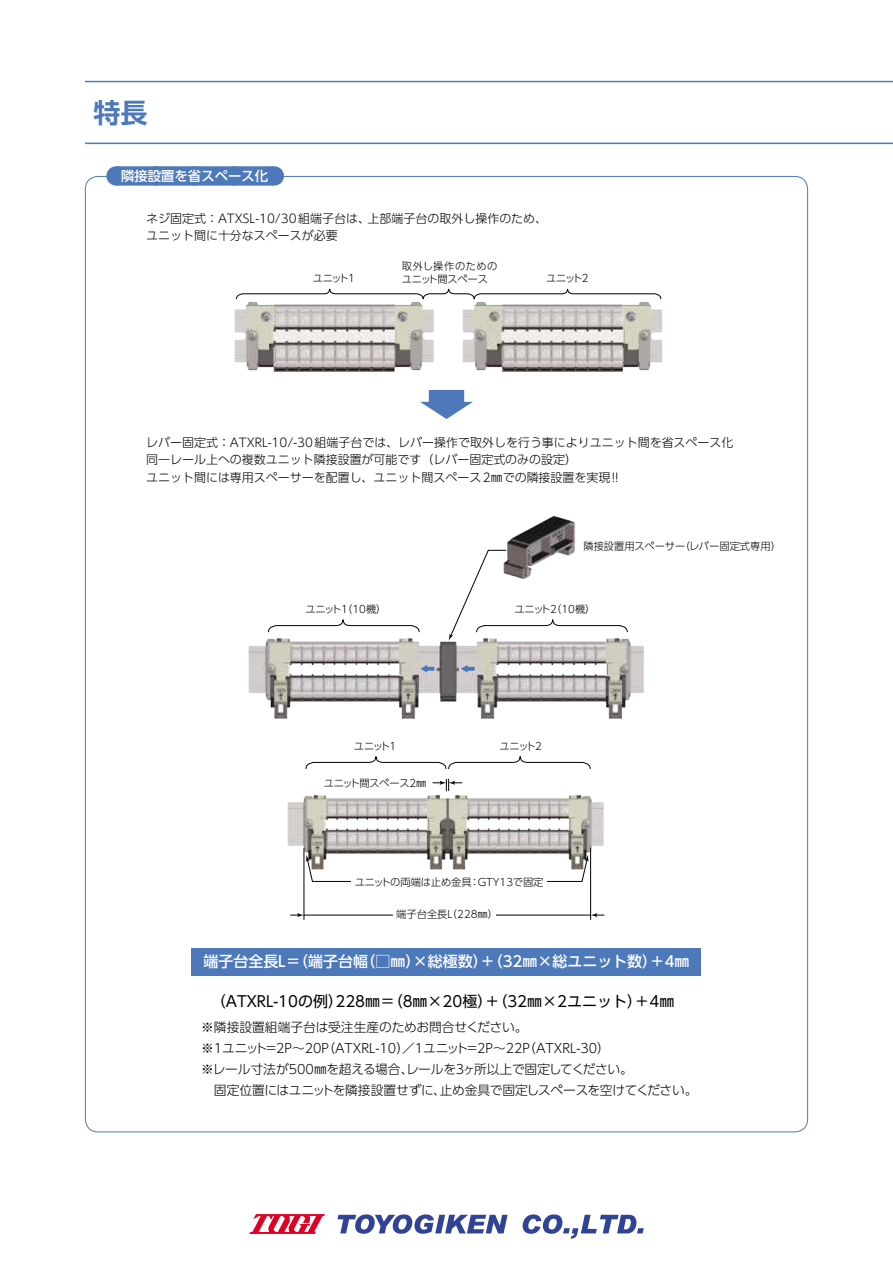
<style>
.page{position:relative;width:893px;height:1263px;background:#fff}
.page>*{position:absolute;margin:0;border:0;box-sizing:border-box;transform-origin:0 0}
.t1{font:700 27px "UD Shin Go Pro De";color:#4d78b9}
.t2{font:15px "UD Shin Go Pro";color:#000}
.t3{font:500 15px "UD Shin Go Pro";color:#fff}
.t4{font:500 13.35px "UD Shin Go Pro";color:#fff}
.t5{font:300 12.75px/21px "UD Shin Go Pro";letter-spacing:-.02em;color:#000}
.t6{font:300 12px/17.1px "UD Shin Go Pro";color:#000}
.t7{font:300 10.2px/13.6px "UD Shin Go Pro";letter-spacing:-.02em;color:#000}
.t8{font:300 10.2px "UD Shin Go Pro";color:#000}
.t9{font:300 10.2px "UD Shin Go Pro";letter-spacing:-.05em;color:#000}
</style>
<div class="page">
<img style="left:287px;top:791px;width:317px;height:121px">
<svg style="left:306px;top:855px;width:283px;height:27px"></svg>
<hr style="left:304px;top:848px;width:1px;height:72px;background:#000">
<hr style="left:590px;top:848px;width:1px;height:72px;background:#000">
<svg style="left:591px;top:913px;width:13px;height:4px"></svg>
<hr style="left:304px;top:915px;width:287px;height:1px;background:#000">
<svg style="left:290px;top:913px;width:14px;height:4px"></svg>
<svg style="left:305px;top:756px;width:286px;height:13px"></svg>
<svg style="left:433px;top:779px;width:29px;height:12px"></svg>
<img style="left:248px;top:638px;width:396px;height:81px">
<img style="left:492px;top:515px;width:83px;height:35px">
<svg style="left:268px;top:620px;width:152px;height:12px"></svg>
<svg style="left:420px;top:665px;width:14px;height:8px"></svg>
<svg style="left:461px;top:665px;width:14px;height:8px"></svg>
<svg style="left:449px;top:550px;width:179px;height:90px"></svg>
<hr style="left:85px;top:143px;width:808px;height:1px;background:#4d78b9">
<hr style="left:85px;top:81px;width:808px;height:1px;background:#4d78b9">
<div style="left:116px;top:166px;width:157px;height:20px;background:#4d78b9"></div>
<svg style="left:155px;top:166px;width:99px;height:20px"></svg>
<svg style="left:273px;top:166px;width:1px;height:20px"></svg>
<div style="left:192px;top:948px;width:509px;height:28px;background:#4d78b9"></div>
<div style="left:393px;top:909px;width:102px;height:10px;background:#fff"></div>
<div style="left:351px;top:876px;width:196px;height:11px;background:#fff"></div>
<img style="left:234px;top:297px;width:429px;height:75px">
<svg style="left:236px;top:289px;width:425px;height:10px"></svg>
<svg style="left:420px;top:390px;width:53px;height:29px"></svg>
<svg style="left:337px;top:1214px;width:171px;height:20px"></svg>
<svg style="left:523px;top:1214px;width:121px;height:24px"></svg>
<svg style="left:249px;top:1214px;width:76px;height:20px"></svg>
<h1 class="t1" style="left:94px;top:90px;width:56px">特長</h1>
<p class="t4" style="left:121px;top:165px;width:149px">隣接設置を省スペース化</p>
<p class="t6" style="left:146px;top:209px;width:402px">ネジ固定式：ATXSL-10/30組端子台は、上部端子台の取外し操作のため、ユニット間に十分なスペースが必要</p>
<p class="t7" style="left:313px;top:271px;width:44px">ユニット1</p>
<p class="t7" style="left:402px;top:259px;width:97px">取外し操作のためのユニット間スペース</p>
<p class="t7" style="left:546px;top:271px;width:44px">ユニット2</p>
<p class="t6" style="left:146px;top:434px;width:589px">レバー固定式：ATXRL-10/-30組端子台では、レバー操作で取外しを行う事によりユニット間を省スペース化同一レール上への複数ユニット隣接設置が可能です（レバー固定式のみの設定）<br>ユニット間には専用スペーサーを配置し、ユニット間スペース2㎜での隣接設置を実現!!</p>
<p class="t8" style="left:583px;top:538px;width:199px">隣接設置用スペーサー（レバー固定式専用）</p>
<p class="t9" style="left:305px;top:601px;width:83px">ユニット1（10機）</p>
<p class="t9" style="left:514px;top:601px;width:83px">ユニット2（10機）</p>
<p class="t7" style="left:354px;top:739px;width:44px">ユニット1</p>
<p class="t7" style="left:324px;top:776px;width:104px">ユニット間スペース2㎜</p>
<p class="t7" style="left:500px;top:739px;width:44px">ユニット2</p>
<p class="t7" style="left:355px;top:874px;width:190px">ユニットの両端は止め金具 ：GTY13で固定</p>
<p class="t8" style="left:396px;top:906px;width:103px">端子台全長L（228㎜）</p>
<p class="t3" style="left:203px;top:949px;width:487px">端子台全長L＝（端子台幅（□㎜）×総極数）＋（32㎜×総ユニット数）＋4㎜</p>
<p class="t2" style="left:211px;top:989px;width:465px">（ATXRL-10の例）228㎜＝（8㎜×20極）＋（32㎜×2ユニット）＋4㎜</p>
<p class="t5" style="left:201px;top:1016px;width:498px">※隣接設置組端子台は受注生産のためお問合せください。<br>※1ユニット＝2P～20P（ATXRL-10）／1ユニット＝2P～22P（ATXRL-30）<br>※レール寸法が500㎜を超える場合、レールを3ヶ所以上で固定してください。<br>　固定位置にはユニットを隣接設置せずに、止め金具で固定しスペースを空けてください。</p>
</div>
